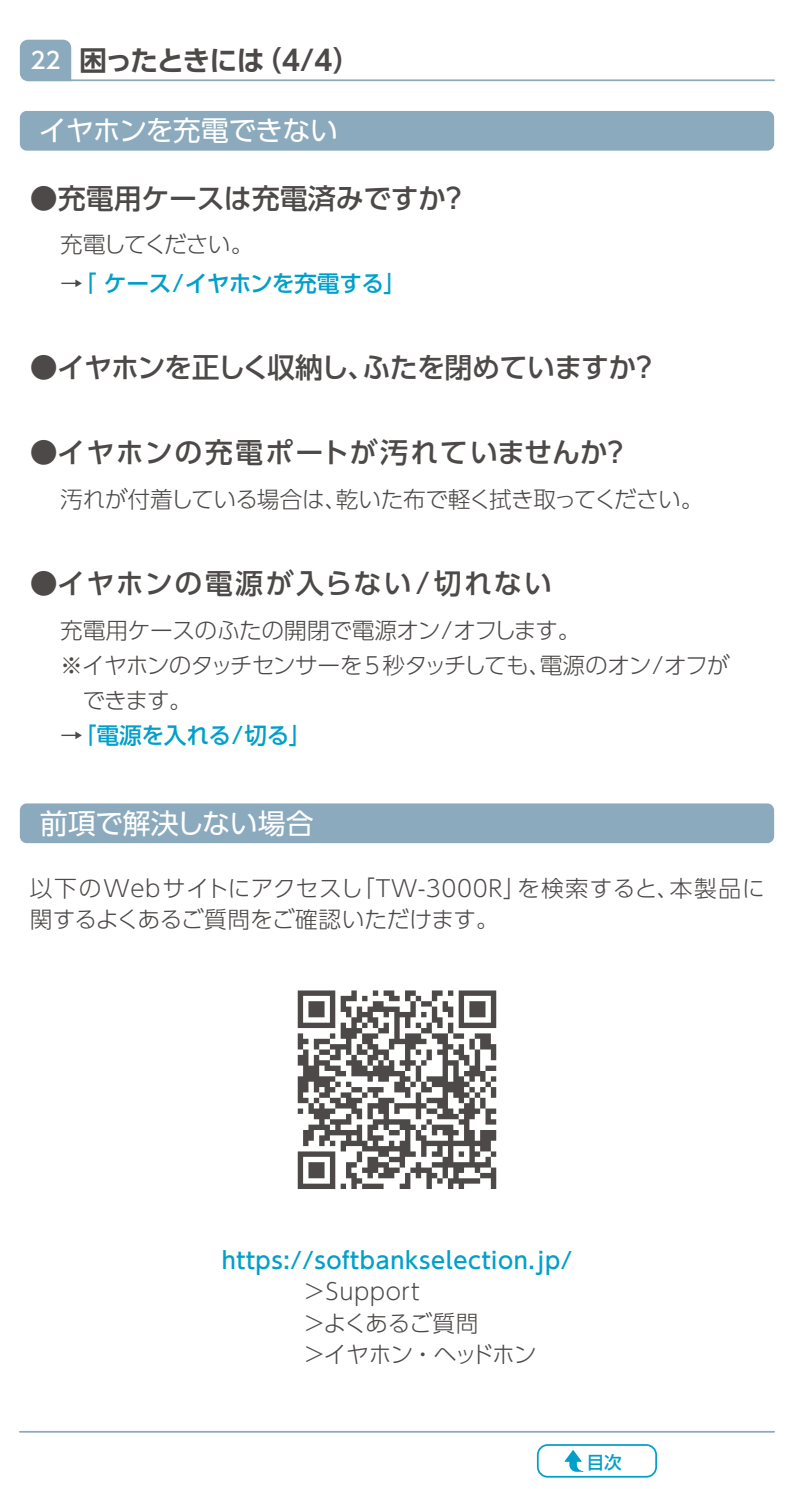
<style>
.page{position:relative;width:794px;height:1489px;background:#fff}
.page>*{position:absolute;margin:0;border:0;box-sizing:border-box;transform-origin:0 0}
.t1{font:500 28px "UD Shin Go Pr 6 N";letter-spacing:.055em;color:#4c4948}
.t2{font:500 28px "UD Shin Go Pr 6 N";color:#4c4948}
.t3{font:500 28px "UD Shin Go Pr 6 N";letter-spacing:.07em;color:#4c4948}
.t4{font:500 28px "UD Shin Go Pr 6 N";letter-spacing:-.055em;color:#4c4948}
.t5{font:700 28px "UD Shin Go Pr 6 N De";letter-spacing:-.065em;color:#4c4948}
.t6{font:28px "UD Shin Go Pr 6 N";letter-spacing:-.035em;color:#fff}
.t7{font:500 28px "UD Shin Go Pr 6 N";letter-spacing:-.02em;color:#4c4948}
.t8{font:28px "UD Shin Go Pr 6 N";letter-spacing:-.015em;color:#fff}
.t9{font:300 22.75px/31.5px "UD Shin Go Pr 6 N";letter-spacing:-.025em;color:#4c4948}
.t10{font:300 22.75px/31.5px "UD Shin Go Pr 6 N";letter-spacing:-.005em;color:#4c4948}
.t11{font:300 22.75px/35px "UD Shin Go Pr 6 N";letter-spacing:-.045em;color:#4c4948}
.t12{font:500 22.75px "UD Shin Go Pr 6 N";letter-spacing:.03em;color:#00a0ca}
.t13{font:500 22.75px "UD Shin Go Pr 6 N";letter-spacing:-.025em;color:#00a0ca}
.t14{font:500 22.75px "UD Shin Go Pr 6 N";letter-spacing:-.02em;color:#00a0ca}
.t15{font:300 22.75px "UD Shin Go Pr 6 N";letter-spacing:-.09em;color:#4c4948}
.t16{font:500 22.75px "UD Shin Go Pr 6 N";color:#fff}
.t17{font:500 17.5px "P Shin Go Pr 6 N";color:#00a0ca}
.s1{font-weight:300;color:#4c4948}
</style>
<div class="page">
<svg style="left:19px;top:39px;width:53px;height:43px;background:#94b1c2"></svg>
<hr style="left:28px;top:79px;width:746px;height:2px;background:#8baabd">
<hr style="left:20px;top:1430px;width:754px;height:2px;background:#8baabd">
<div style="left:537px;top:1443px;width:120px;height:34px;border:2px solid #00a0ca;border-radius:10px"></div>
<svg style="left:564px;top:1450px;width:19px;height:21px"></svg>
<svg style="left:298px;top:990px;width:198px;height:198px"></svg>
<div style="left:20px;top:111px;width:754px;height:40px;background:#8baabd;border-radius:7px"></div>
<div style="left:20px;top:803px;width:754px;height:40px;background:#8baabd;border-radius:7px"></div>
<p class="t16" style="left:31px;top:42px;width:32px">22</p>
<p class="t5" style="left:79px;top:38px;width:187px">困ったときには</p>
<p class="t5" style="left:254px;top:38px;width:108px">)4/4(</p>
<p class="t6" style="left:39px;top:108px;width:301px">イヤホンを充電できない</p>
<p class="t2" style="left:30px;top:175px;width:418px">●充電用ケースは充電済みですか</p>
<p class="t15" style="left:60px;top:226px;width:195px">充電してください。</p>
<p class="t13" style="left:60px;top:264px;width:347px"><span class="s1">→</span>「ケース/イヤホンを充電する「</p>
<p class="t2" style="left:440px;top:175px;width:30px">?</p>
<p class="t4" style="left:30px;top:344px;width:347px">●イヤホンを正しく収納し、</p>
<p class="t7" style="left:362px;top:344px;width:276px">ふたを閉めていますか</p>
<p class="t2" style="left:630px;top:344px;width:29px">?</p>
<p class="t1" style="left:30px;top:430px;width:579px">●イヤホンの充電ポートが汚れていませんか</p>
<p class="t9" style="left:336px;top:482px;width:369px">乾いた布で軽く拭き取ってください。</p>
<p class="t2" style="left:601px;top:430px;width:29px">?</p>
<p class="t9" style="left:60px;top:482px;width:288px">汚れが付着している場合は、</p>
<p class="t3" style="left:30px;top:561px;width:524px">●イヤホンの電源が入らない/切れない</p>
<p class="t9" style="left:540px;top:611px;width:191px;line-height:35px;text-indent:-479px">充電用ケースのふたの開閉で電源オン/オフします。<br>電源のオン/オフが</p>
<p class="t11" style="left:30px;top:646px;width:523px;text-indent:30px">※イヤホンのタッチセンサーを5 秒タッチしても、　　できます。</p>
<p class="t14" style="left:60px;top:716px;width:253px"><span class="s1">→</span>「電源を入れる/切る「</p>
<p class="t8" style="left:40px;top:800px;width:276px">前項で解決しない場合</p>
<p class="t9" style="left:352px;top:871px;width:175px">「TW-3000R」</p>
<p class="t10" style="left:30px;top:871px;width:471px">以下のWebサイトにアクセスし<br>関するよくあるご質問をご確認いただけます。</p>
<p class="t9" style="left:517px;top:871px;width:164px">を検索すると、</p>
<p class="t9" style="left:669px;top:871px;width:97px">本製品に</p>
<p class="t12" style="left:222px;top:1241px;width:352px">https://softbankselection.jp/</p>
<p class="t9" style="left:282px;top:1274px;width:256px">　＞Support<br>　＞よくあるご質問<br>　＞イヤホン・ヘッドホン</p>
<p class="t17" style="left:587px;top:1447px;width:36px">目次</p>
</div>
